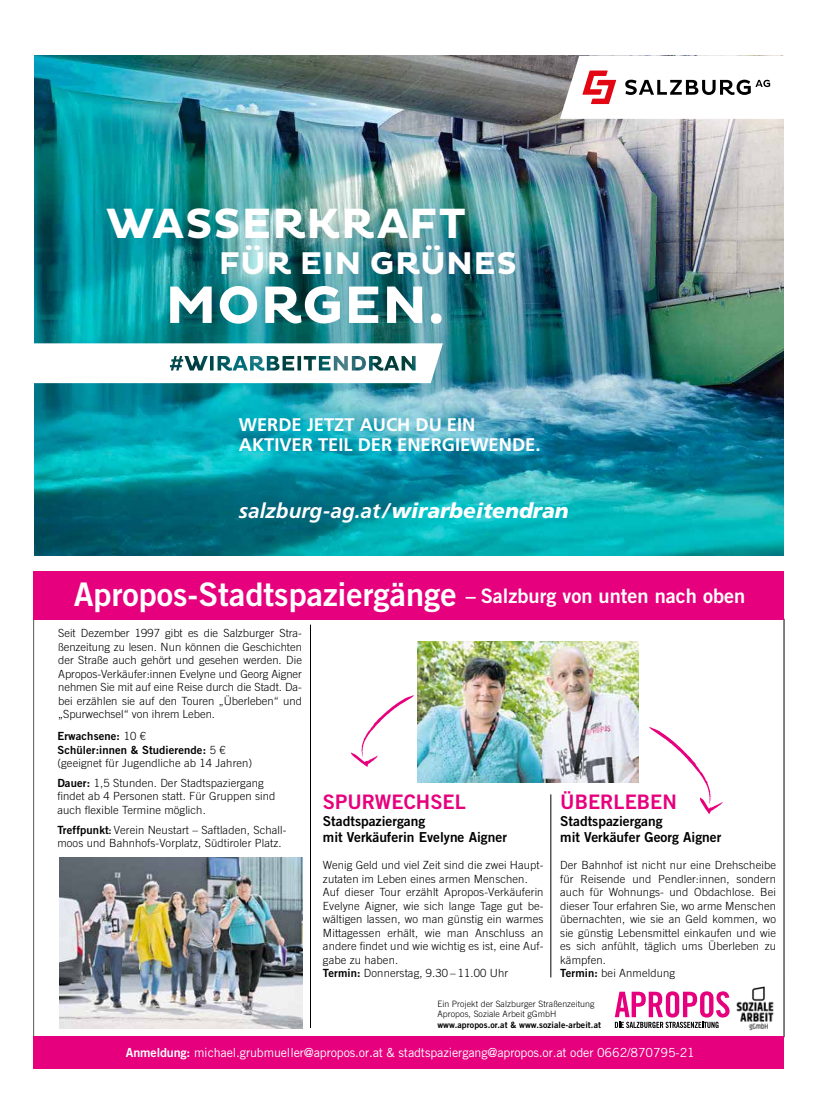
<style>
.page{position:relative;width:833px;height:1117px;background:#fff}
.page>*{position:absolute;margin:0;border:0;box-sizing:border-box;transform-origin:0 0}
.t1{font:700 53.5px "Pluto";letter-spacing:.005em;color:#fff}
.t2{font:700 43px "Pluto";letter-spacing:.01em;color:#fff}
.t3{font:32.5px "Trade Gothic LT Std Bd 2";color:#fff}
.t4{font:700 32px "Pluto";letter-spacing:.01em;color:#fff}
.t5{font:italic 700 20.88px "Frutiger LT Pro";color:#fff}
.t6{font:20px "Trade Gothic LT Std Bd 2";color:#e6007d}
.t7{font:700 18.25px/20.9px "Frutiger LT Pro";color:#fff}
.t8{font:13.75px/16.5px "Trade Gothic LT Std Bd 2";color:#000}
.t9{font:12.5px "Trade Gothic LT Std";letter-spacing:-.01em;color:#fff}
.t10{font:300 11.25px/13.5px "Trade Gothic LT Std";letter-spacing:.01em;color:#000}
.t11{font:11.25px/13.5px "Trade Gothic LT Std Bd 2";letter-spacing:.01em;color:#000}
.t12{font:300 8.75px/10.5px "Trade Gothic LT Std";letter-spacing:.01em;color:#000}
.t13{font:8.75px "Trade Gothic LT Std Bd 2";letter-spacing:.01em;color:#000}
.s1{font-weight:900}
.s2{font-size:20px}
.s3{font-family:"Trade Gothic LT Std";font-weight:300}
.s4{font-family:"Trade Gothic LT Std Bd 2";font-weight:400}
.s5{font-family:"Trade Gothic LT Std Bd Cn 20";font-weight:400}
.s6{font-family:"Trade Gothic LT Std Bd 2"}
</style>
<div class="page">
<img style="left:35px;top:56px;width:749px;height:499px">
<svg style="left:560px;top:56px;width:224px;height:63px"></svg>
<svg style="left:35px;top:343px;width:408px;height:40px"></svg>
<hr style="left:33px;top:618px;width:1px;height:418px;background:#575756">
<hr style="left:784px;top:618px;width:1px;height:418px;background:#575756">
<img style="left:417px;top:641px;width:221px;height:141px">
<div style="left:34px;top:570px;width:750px;height:49px;background:#e6007d"></div>
<div style="left:34px;top:1035px;width:750px;height:33px;background:#e6007d"></div>
<img style="left:59px;top:857px;width:243px;height:170px">
<svg style="left:615px;top:991px;width:109px;height:36px"></svg>
<img style="left:724px;top:977px;width:61px;height:61px">
<hr style="left:310px;top:624px;width:1px;height:403px;background:#000">
<hr style="left:550px;top:794px;width:1px;height:183px;background:#000">
<svg style="left:351px;top:695px;width:63px;height:72px"></svg>
<svg style="left:649px;top:726px;width:74px;height:88px"></svg>
<h2 class="t2" style="left:106px;top:197px;width:361px">WASSERKRAFT</h2>
<h3 class="t4" style="left:219px;top:244px;width:299px">FÜR EIN GRÜNES</h3>
<h1 class="t1" style="left:165px;top:272px;width:281px">MORGEN.</h1>
<h3 class="t7" style="left:239px;top:413px;width:303px">WERDE JETZT AUCH DU EIN<br>AKTIVER TEIL DER ENERGIEWENDE.</h3>
<h3 class="t5" style="left:239px;top:499px;width:331px">salzburg-ag.at/<span class="s1">wirarbeitendran</span></h3>
<h3 class="t3" style="left:74px;top:574px;width:673px">Apropos-Stadtspaziergänge <span class="s2">– Salzburg von unten nach oben</span></h3>
<p class="t10" style="left:58px;top:626px;width:245px;text-align:justify">Seit Dezember 1997 gibt es die Salzburger Stra&shy;ßenzeitung zu lesen. Nun können die Geschichten der Straße auch gehört und gesehen werden. Die Apropos-Verkäufer:innen Evelyne und Georg Aigner nehmen Sie mit auf eine Reise durch die Stadt. Da&shy;bei erzählen sie auf den Touren „Überleben“ und „Spurwechsel“ von ihrem Leben.</p>
<p class="t11" style="left:57px;top:729px;width:170px">Erwachsene: <span class="s3">10 €<br></span>Schüler:innen &amp; Studierende: <span class="s3">5 €</span></p>
<p class="t10" style="left:57px;top:753px;width:208px;line-height:19.8px">(geeignet für Jugendliche ab 14 Jahren)<br><span class="s4">Dauer:</span> 1,5 Stunden. Der Stadtspaziergang</p>
<p class="t10" style="left:57px;top:789px;width:219px">findet ab 4 Personen statt. Für Gruppen sind auch flexible Termine möglich.</p>
<p class="t10" style="left:57px;top:822px;width:231px"><span class="s4">Treffpunkt</span><span class="s5">:</span> Verein Neustart – Saftladen, Schall&shy;moos und Bahnhofs-Vorplatz, Südtiroler Platz.</p>
<h3 class="t6" style="left:323px;top:789px;width:144px">SPURWECHSEL</h3>
<p class="t8" style="left:323px;top:812px;width:185px">Stadtspaziergang<br>mit Verkäuferin Evelyne Aigner</p>
<p class="t10" style="left:323px;top:858px;width:222px">Wenig Geld und viel Zeit sind die zwei Haupt&shy;zutaten im Leben eines armen Menschen.<br>Auf dieser Tour erzählt Apropos-Verkäuferin Evelyne Aigner, wie sich lange Tage gut be&shy;wältigen lassen, wo man günstig ein warmes Mittagessen erhält, wie man Anschluss an andere findet und wie wichtig es ist, eine Auf&shy;gabe zu haben.<br><span class="s4">Termin:</span> Donnerstag, 9.30 – 11.00 Uhr</p>
<h3 class="t6" style="left:560px;top:789px;width:118px">ÜBERLEBEN</h3>
<p class="t8" style="left:560px;top:812px;width:163px">Stadtspaziergang<br>mit Verkäufer Georg Aigner</p>
<p class="t10" style="left:560px;top:858px;width:217px">Der Bahnhof ist nicht nur eine Drehscheibe für Reisende und Pendler:innen, sondern auch für Wohnungs- und Obdachlose. Bei dieser Tour erfahren Sie, wo arme Menschen übernachten, wie sie an Geld kommen, wo sie günstig Lebensmittel einkaufen und wie es sich anfühlt, täglich ums Überleben zu kämpfen.<br><span class="s4">Termin:</span> bei Anmeldung</p>
<p class="t12" style="left:437px;top:997px;width:159px">Ein Projekt der Salzburger Straßenzeitung<br>Apropos, Soziale Arbeit gGmbH</p>
<p class="t13" style="left:437px;top:1018px;width:165px">www.apropos.or.at &amp; www.soziale-arbeit.at</p>
<p class="t9" style="left:126px;top:1044px;width:570px"><span class="s6">Anmeldung:</span> michael.grubmueller@apropos.or.at &amp; stadtspaziergang@apropos.or.at oder 0662/870795-21</p>
</div>
